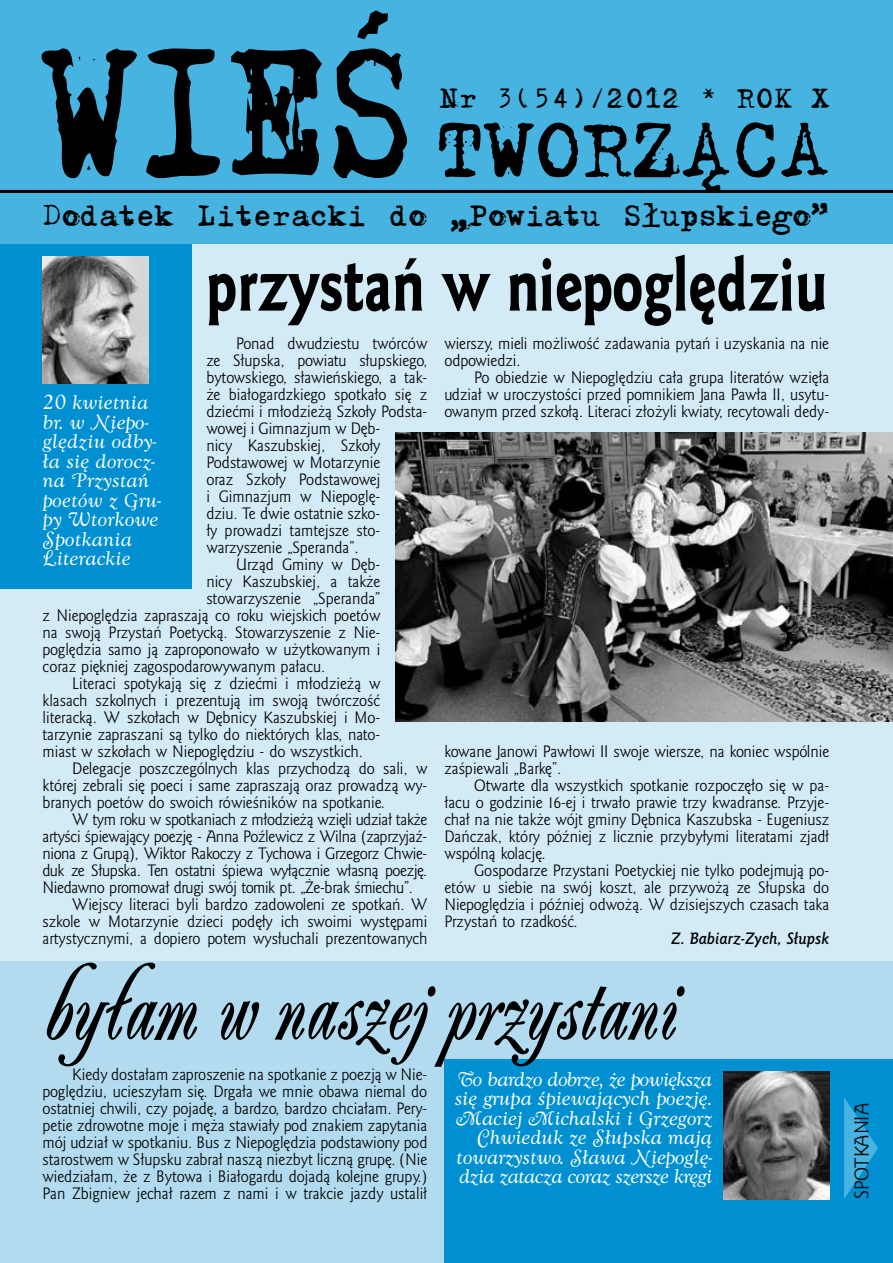
<style>
.page{position:relative;width:893px;height:1263px;background:#d3ebf7}
.page>*{position:absolute;margin:0;border:0;box-sizing:border-box;transform-origin:0 0}
.t1{font:178.2px "Machine One EFN";color:#000;scale:.8 1}
.t2{font:700 105.3px "Ailanthus EFN";letter-spacing:.02em;color:#000;scale:.77 1}
.t3{font:75px "Machine One EFN";color:#000}
.t4{font:68.25px "Goldy EFN Heavy";color:#000;scale:.77 1}
.t5{font:28.5px "Machine One EFN";color:#000}
.t6{font:27px "Machine One EFN";letter-spacing:.03em;color:#000}
.t7{font:18px/19.5px "Goldy Swash EFN";letter-spacing:-.01em;color:#fff}
.t8{font:18px "Goldy EFN";color:#000}
.t9{font:15px/17px "Goldy EFN";color:#000;text-align:justify}
.t10{font:15px "Goldy EFN";letter-spacing:-.02em;color:#000}
.t11{font:italic 700 15px "Goldy EFN";color:#000}
</style>
<div class="page">
<div style="left:0;top:961px;width:893px;height:302px;background:#b3dbef"></div>
<div style="left:0;top:0;width:893px;height:244px;background:#47b3e0"></div>
<hr style="left:0;top:190px;width:893px;height:3px;background:#000">
<div style="left:0;top:244px;width:191px;height:344px;background:#0090d1"></div>
<img style="left:43px;top:256px;width:106px;height:128px">
<div style="left:444px;top:1060px;width:449px;height:203px;background:#0090d1"></div>
<img style="left:723px;top:1072px;width:106px;height:127px">
<svg style="left:844px;top:1097px;width:34px;height:102px"></svg>
<img style="left:395px;top:433px;width:498px;height:289px">
<h1 class="t1" style="left:43px;top:3px;width:470px">WIEŚ</h1>
<h3 class="t6" style="left:440px;top:81px;width:390px">Nr 3(54)/2012 * ROK X</h3>
<h3 class="t3" style="left:435px;top:104px;width:396px">TWORZĄCA</h3>
<h3 class="t5" style="left:43px;top:198px;width:788px">Dodatek Literacki do „Powiatu Słupskiego”</h3>
<h3 class="t4" style="left:206px;top:242px;width:808px">przystań w niepoględziu</h3>
<p class="t9" style="left:236px;top:335px;width:193px">Ponad dwudziestu twórców</p>
<p class="t9" style="left:206px;top:352px;width:222px">ze Słupska, powiatu słupskiego,</p>
<p class="t9" style="left:206px;top:369px;width:222px">bytowskiego, sławieńskiego, a tak-</p>
<p class="t9" style="left:206px;top:386px;width:223px">że białogardzkiego spotkało się z</p>
<p class="t9" style="left:206px;top:403px;width:222px">dziećmi i młodzieżą Szkoły Podsta-</p>
<p class="t9" style="left:206px;top:420px;width:175px">wowej i Gimnazjum w Dęb-</p>
<p class="t9" style="left:206px;top:437px;width:175px">nicy Kaszubskiej, Szkoły</p>
<p class="t9" style="left:206px;top:454px;width:175px">Podstawowej w Motarzynie</p>
<p class="t9" style="left:206px;top:471px;width:175px">oraz Szkoły Podstawowej</p>
<p class="t9" style="left:206px;top:488px;width:175px">i Gimnazjum w Niepoglę-</p>
<p class="t9" style="left:206px;top:505px;width:175px">dziu. Te dwie ostatnie szko-</p>
<p class="t9" style="left:206px;top:522px;width:175px">ły prowadzi tamtejsze sto-</p>
<p class="t9" style="left:206px;top:539px;width:154px">warzyszenie „Speranda”.</p>
<p class="t9" style="left:236px;top:556px;width:146px">Urząd Gminy w Dęb-</p>
<p class="t9" style="left:206px;top:573px;width:175px">nicy Kaszubskiej, a także</p>
<p class="t9" style="left:206px;top:590px;width:175px">stowarzyszenie „Speranda”</p>
<p class="t9" style="left:43px;top:607px;width:339px">z Niepoględzia zapraszają co roku wiejskich poetów</p>
<p class="t9" style="left:43px;top:624px;width:339px">na swoją Przystań Poetycką. Stowarzyszenie z Nie-</p>
<p class="t9" style="left:43px;top:641px;width:339px">poględzia samo ją zaproponowało w użytkowanym i</p>
<p class="t9" style="left:43px;top:658px;width:284px">coraz piękniej zagospodarowywanym pałacu.</p>
<p class="t9" style="left:72px;top:675px;width:310px">Literaci spotykają się z dziećmi i młodzieżą w</p>
<p class="t9" style="left:43px;top:692px;width:339px">klasach szkolnych i prezentują im swoją twórczość</p>
<p class="t9" style="left:43px;top:709px;width:339px">literacką. W szkołach w Dębnicy Kaszubskiej i Mo-</p>
<p class="t9" style="left:43px;top:726px;width:339px">tarzynie zapraszani są tylko do niektórych klas, nato-</p>
<p class="t9" style="left:43px;top:743px;width:322px">miast w szkołach w Niepoględziu - do wszystkich.</p>
<p class="t9" style="left:72px;top:760px;width:357px">Delegacje poszczególnych klas przychodzą do sali, w</p>
<p class="t9" style="left:43px;top:777px;width:386px">której zebrali się poeci i same zapraszają oraz prowadzą wy-</p>
<p class="t9" style="left:43px;top:794px;width:344px">branych poetów do swoich rówieśników na spotkanie.</p>
<p class="t10" style="left:72px;top:810px;width:357px">W tym roku w spotkaniach z młodzieżą wzięli udział także</p>
<p class="t10" style="left:43px;top:827px;width:386px">artyści śpiewający poezję - Anna Poźlewicz z Wilna (zaprzyjaź-</p>
<p class="t10" style="left:43px;top:844px;width:386px">niona z Grupą), Wiktor Rakoczy z Tychowa i Grzegorz Chwie-</p>
<p class="t10" style="left:43px;top:861px;width:386px">duk ze Słupska. Ten ostatni śpiewa wyłącznie własną poezję.</p>
<p class="t10" style="left:43px;top:878px;width:372px">Niedawno promował drugi swój tomik pt. „Że-brak śmiechu”.</p>
<p class="t9" style="left:72px;top:897px;width:357px">Wiejscy literaci byli bardzo zadowoleni ze spotkań. W</p>
<p class="t9" style="left:43px;top:914px;width:386px">szkole w Motarzynie dzieci podęły ich swoimi występami</p>
<p class="t9" style="left:43px;top:931px;width:386px">artystycznymi, a dopiero potem wysłuchali prezentowanych</p>
<p class="t9" style="left:444px;top:335px;width:386px">wierszy, mieli możliwość zadawania pytań i uzyskania na nie odpowiedzi.</p>
<p class="t9" style="left:444px;top:369px;width:386px;text-indent:30px">Po obiedzie w Niepoględziu cała grupa literatów wzięła udział w uroczystości przed pomnikiem Jana Pawła II, usytu&shy;owanym przed szkołą. Literaci złożyli kwiaty, recytowali dedy-</p>
<p class="t7" style="left:43px;top:393px;width:120px">20 kwietnia br. w Niepo&shy;ględziu odby&shy;ła się dorocz&shy;na Przystań poetów z Gru&shy;py Wtorkowe<br>Spotkania<br>Literackie</p>
<p class="t9" style="left:444px;top:743px;width:386px">kowane Janowi Pawłowi II swoje wiersze, na koniec wspólnie zaśpiewali „Barkę”.</p>
<p class="t9" style="left:444px;top:777px;width:386px;text-indent:30px">Otwarte dla wszystkich spotkanie rozpoczęło się w pa&shy;łacu o godzinie 16-ej i trwało prawie trzy kwadranse. Przyje&shy;chał na nie także wójt gminy Dębnica Kaszubska - Eugeniusz Dańczak, który później z licznie przybyłymi literatami zjadł wspólną kolację.</p>
<p class="t9" style="left:444px;top:863px;width:386px;text-indent:30px">Gospodarze Przystani Poetyckiej nie tylko podejmują po&shy;etów u siebie na swój koszt, ale przywożą ze Słupska do Niepoględzia i później odwożą. W dzisiejszych czasach taka Przystań to rzadkość.</p>
<p class="t11" style="left:671px;top:930px;width:159px">Z. Babiarz-Zych, Słupsk</p>
<h2 class="t2" style="left:43px;top:946px;width:820px">byłam w naszej przystani</h2>
<p class="t9" style="left:43px;top:1067px;width:386px;text-indent:30px">Kiedy dostałam zaproszenie na spotkanie z poezją w Nie&shy;poględziu, ucieszyłam się. Drgała we mnie obawa niemal do ostatniej chwili, czy pojadę, a bardzo, bardzo chciałam. Pery&shy;petie zdrowotne moje i męża stawiały pod znakiem zapytania mój udział w spotkaniu. Bus z Niepoględzia podstawiony pod starostwem w Słupsku zabrał naszą niezbyt liczną grupę. (Nie wiedziałam, że z Bytowa i Białogardu dojadą kolejne grupy.)<br>Pan Zbigniew jechał razem z nami i w trakcie jazdy ustalił</p>
<p class="t7" style="left:455px;top:1070px;width:259px;text-align:right">To bardzo dobrze, że powiększa się grupa śpiewających poezję.<br>Maciej Michalski i Grzegorz<br>Chwieduk ze Słupska mają towarzystwo. Sława Niepoglę&shy;dzia zatacza coraz szersze kręgi</p>
<p class="t8" style="left:851px;top:1199px;width:96px;rotate:-90deg">spotkania</p>
</div>
